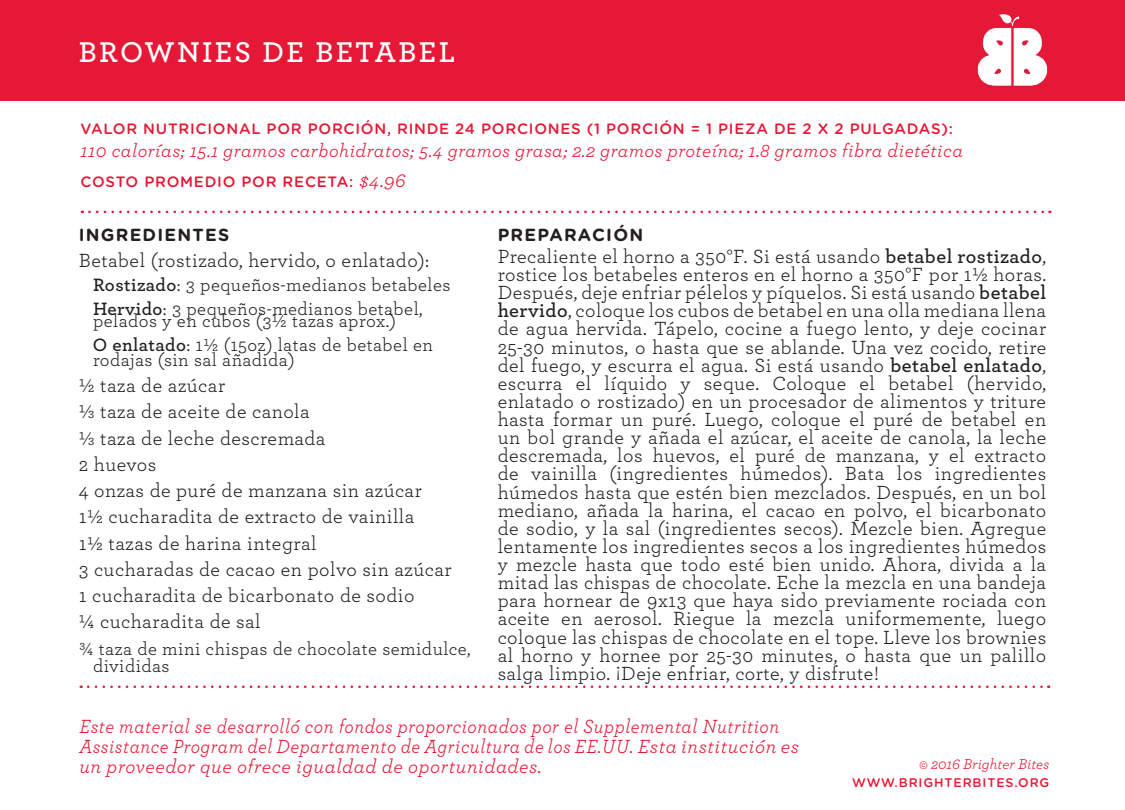
<style>
.page{position:relative;width:1125px;height:810px;background:#fff}
.page>*{position:absolute;margin:0;border:0;box-sizing:border-box;transform-origin:0 0}
.t1{font:600 30px "Archer";letter-spacing:.08em;color:#fff}
.t2{font:20px/18.2px "Archer";letter-spacing:.025em;color:#231f20;text-align:justify}
.t3{font:italic 20px/20px "Archer";letter-spacing:.03em;color:#e51836;scale:.93 1}
.t4{font:italic 19.25px "Archer";letter-spacing:.025em;color:#e51836}
.t5{font:18.75px/15px "Archer";letter-spacing:.025em;color:#231f20}
.t6{font:700 17.5px "Gotham Rounded";letter-spacing:.07em;color:#231f20}
.t7{font:500 15px "Gotham Rounded";letter-spacing:.05em;color:#e51836}
.t8{font:italic 15px "Archer";color:#e51836}
.t9{font:500 12.5px "Gotham Rounded";letter-spacing:.07em;color:#e51836}
.s1{font-family:"Archer";font-weight:400;font-style:italic;font-size:20px}
.s2{font-weight:600}
</style>
<div class="page">
<div style="left:0;top:0;width:1125px;height:101px;background:#e51836"></div>
<svg style="left:89px;top:211px;width:961px;height:2px"></svg>
<svg style="left:88px;top:686px;width:961px;height:2px"></svg>
<img style="left:977px;top:14px;width:71px;height:72px">
<p class="t1" style="left:79px;top:29px;width:378px">BROWNIES DE BETABEL</p>
<p class="t7" style="left:81px;top:118px;width:874px">VALOR NUTRICIONAL POR PORCIÓN, RINDE 24 PORCIONES (1 PORCIÓN = 1 PIEZA DE 2 X 2 PULGADAS):</p>
<p class="t4" style="left:81px;top:136px;width:884px">110 calorías; 15.1 gramos carbohidratos; 5.4 gramos grasa; 2.2 gramos proteína; 1.8 gramos fibra dietética</p>
<p class="t7" style="left:81px;top:171px;width:327px">COSTO PROMEDIO POR RECETA: <span class="s1">$4.96</span></p>
<p class="t6" style="left:79px;top:222px;width:152px">INGREDIENTES</p>
<p class="t2" style="left:79px;top:250px;width:352px">Betabel (rostizado, hervido, o enlatado):</p>
<p class="t5" style="left:93px;top:276px;width:359px"><span class="s2">Rostizado</span>: 3 pequeños-medianos betabeles</p>
<p class="t5" style="left:93px;top:300px;width:331px"><span class="s2">Hervido</span>: 3 pequeños-medianos betabel,</p>
<p class="t5" style="left:93px;top:312px;width:304px">pelados y en cubos (3½ tazas aprox.)</p>
<p class="t5" style="left:93px;top:336px;width:342px"><span class="s2">O enlatado</span>: 1½ (15oz) latas de betabel en rodajas (sin sal añadida)</p>
<p class="t2" style="left:79px;top:375px;width:148px">½ taza de azúcar</p>
<p class="t2" style="left:79px;top:402px;width:233px">⅓ taza de aceite de canola</p>
<p class="t2" style="left:79px;top:428px;width:248px">⅓ taza de leche descremada</p>
<p class="t2" style="left:79px;top:454px;width:79px">2 huevos</p>
<p class="t2" style="left:79px;top:480px;width:345px">4 onzas de puré de manzana sin azúcar</p>
<p class="t2" style="left:79px;top:507px;width:337px">1½ cucharadita de extracto de vainilla</p>
<p class="t2" style="left:79px;top:533px;width:239px">1½ tazas de harina integral</p>
<p class="t2" style="left:79px;top:559px;width:375px">3 cucharadas de cacao en polvo sin azúcar</p>
<p class="t2" style="left:79px;top:585px;width:337px">1 cucharadita de bicarbonato de sodio</p>
<p class="t2" style="left:79px;top:612px;width:183px">¼ cucharadita de sal</p>
<p class="t5" style="left:93px;top:639px;width:379px;line-height:17.5px;text-indent:-14px">¾ taza de mini chispas de chocolate semidulce, divididas</p>
<p class="t6" style="left:498px;top:222px;width:147px">PREPARACIÓN</p>
<p class="t2" style="left:498px;top:246px;width:550px">Precaliente el horno a 350°F. Si está usando <span class="s2">betabel rostizado</span>, rostice los betabeles enteros en el horno a 350°F por 1½ horas.<br>Después, deje enfriar pélelos y píquelos. Si está usando <span class="s2">betabel hervido</span>, coloque los cubos de betabel en una olla mediana llena de agua hervida. Tápelo, cocine a fuego lento, y deje cocinar 25-30 minutos, o hasta que se ablande. Una vez cocido, retire del fuego, y escurra el agua. Si está usando <span class="s2">betabel enlatado</span>, escurra el líquido y seque. Coloque el betabel (hervido, enlatado o rostizado) en un procesador de alimentos y triture hasta formar un puré. Luego, coloque el puré de betabel en un bol grande y añada el azúcar, el aceite de canola, la leche descremada, los huevos, el puré de manzana, y el extracto de vainilla (ingredientes húmedos). Bata los ingredientes húmedos hasta que estén bien mezclados. Después, en un bol mediano, añada la harina, el cacao en polvo, el bicarbonato de sodio, y la sal (ingredientes secos). Mezcle bien. Agregue lentamente los ingredientes secos a los ingredientes húmedos y mezcle hasta que todo esté bien unido. Ahora, divida a la mitad las chispas de chocolate. Eche la mezcla en una bandeja para hornear de 9x13 que haya sido previamente rociada con aceite en aerosol. Riegue la mezcla uniformemente, luego coloque las chispas de chocolate en el tope. Lleve los brownies al horno y hornee por 25-30 minutes, o hasta que un palillo salga limpio. ¡Deje enfriar, corte, y disfrute!</p>
<p class="t3" style="left:79px;top:715px;width:775px">Este material se desarrolló con fondos proporcionados por el Supplemental Nutrition<br>Assistance Program del Departamento de Agricultura de los EE.UU. Esta institución es un proveedor que ofrece igualdad de oportunidades.</p>
<p class="t8" style="left:919px;top:753px;width:132px">© 2016 Brighter Bites</p>
<p class="t9" style="left:852px;top:773px;width:199px">WWW.BRIGHTERBITES.ORG</p>
</div>
